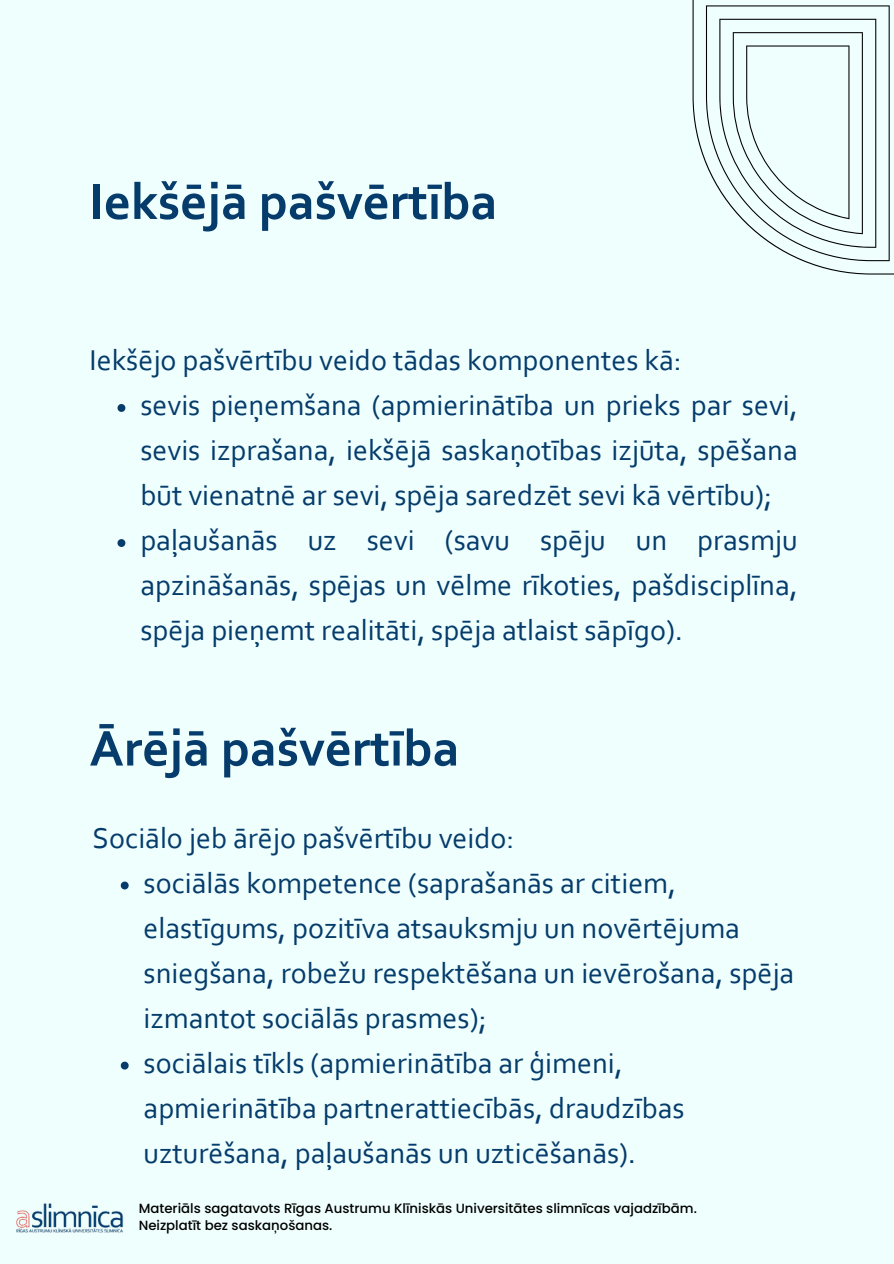
<style>
.page{position:relative;width:894px;height:1264px;background:#fff}
.page>*{position:absolute;margin:0;border:0;box-sizing:border-box;transform-origin:0 0}
.t1{font:700 52.5px "Corbel";color:#053c6b}
.t2{font:30px/45px "Corbel";color:#053c6b;text-align:justify}
.t3{font:500 13.35px "Poppins";color:#000}
</style>
<div class="page">
<div style="left:0;top:0;width:893px;height:1263px;background:#effffe"></div>
<img style="left:16px;top:1203px;width:108px;height:30px">
<svg style="left:117px;top:404px;width:8px;height:8px"></svg>
<svg style="left:117px;top:539px;width:8px;height:8px"></svg>
<svg style="left:121px;top:881px;width:8px;height:8px"></svg>
<svg style="left:121px;top:1061px;width:8px;height:8px"></svg>
<svg style="left:692px;top:0;width:201px;height:274px"></svg>
<svg style="left:705px;top:5px;width:184px;height:256px"></svg>
<svg style="left:719px;top:19px;width:157px;height:229px"></svg>
<h1 class="t1" style="left:89px;top:180px;width:409px">Iekšējā pašvērtība</h1>
<p class="t2" style="left:89px;top:340px;width:593px">Iekšējo pašvērtību veido tādas komponentes kā:</p>
<h1 class="t2" style="left:140px;top:385px;width:658px">sevis pieņemšana (apmierinātība un prieks par sevi, sevis izprašana, iekšējā saskaņotības izjūta, spēšana būt vienatnē ar sevi, spēja saredzēt sevi kā vērtību);</h1>
<h2 class="t2" style="left:140px;top:520px;width:658px">paļaušanās uz sevi (savu spēju un prasmju apzināšanās, spējas un vēlme rīkoties, pašdisciplīna, spēja pieņemt realitāti, spēja atlaist sāpīgo).</h2>
<p class="t1" style="left:89px;top:726px;width:371px">Ārējā pašvērtība</p>
<p class="t2" style="left:93px;top:818px;width:423px">Sociālo jeb ārējo pašvērtību veido:</p>
<p class="t2" style="left:144px;top:863px;width:652px;text-align:left">sociālās kompetence (saprašanās ar citiem, elastīgums, pozitīva atsauksmju un novērtējuma sniegšana, robežu respektēšana un ievērošana, spēja izmantot sociālās prasmes);</p>
<p class="t2" style="left:144px;top:1043px;width:542px;text-align:left">sociālais tīkls (apmierinātība ar ģimeni, apmierinātība partnerattiecībās, draudzības uzturēšana, paļaušanās un uzticēšanās).</p>
<h2 class="t3" style="left:139px;top:1198px;width:559px">Materiāls sagatavots Rīgas Austrumu Klīniskās Universitātes slimnīcas vajadzībām.</h2>
<p class="t3" style="left:139px;top:1216px;width:195px">Neizplatīt bez saskaņošanas.</p>
</div>
